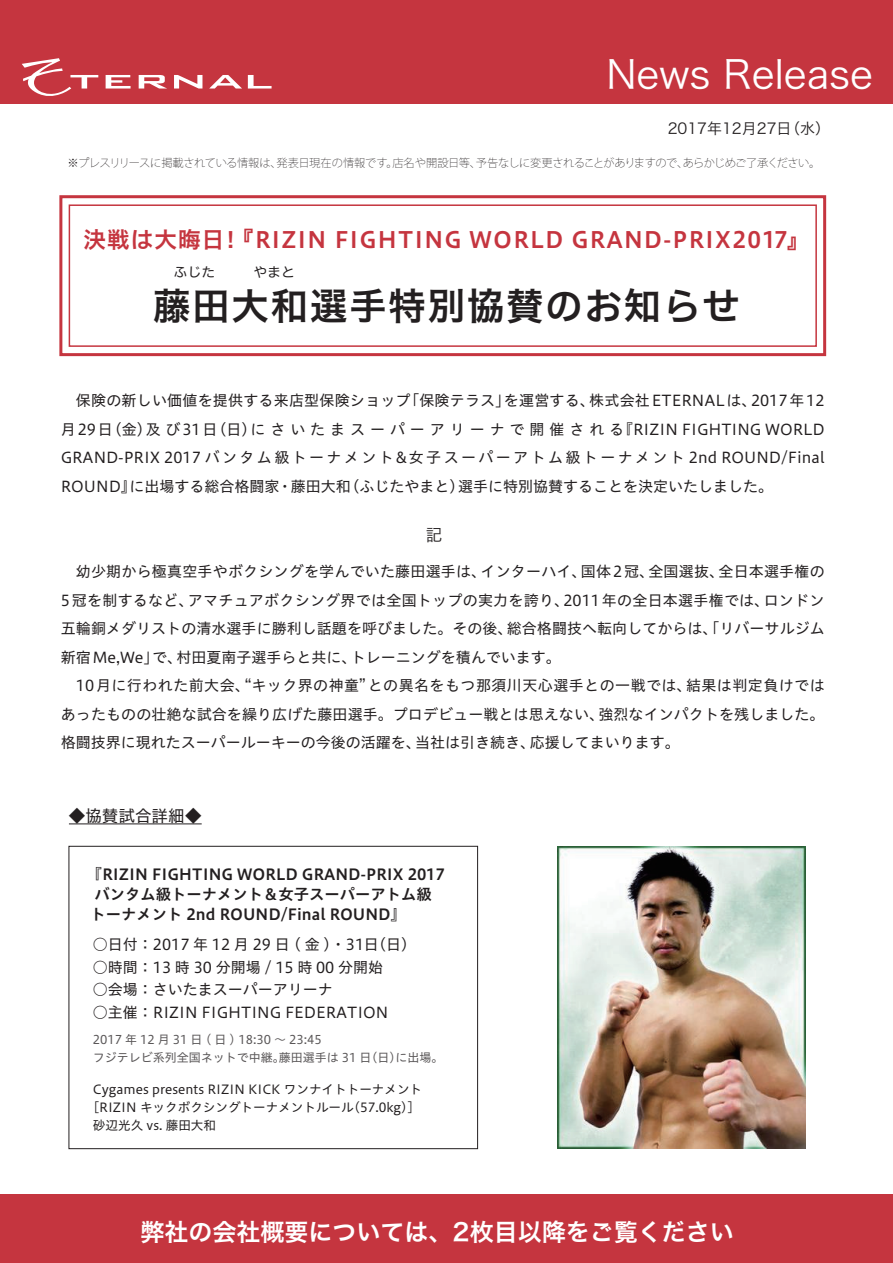
<style>
.page{position:relative;width:893px;height:1263px;background:#fff}
.page>*{position:absolute;margin:0;border:0;box-sizing:border-box;transform-origin:0 0}
.t1{font:39px "Hira Kaku Pro W3";color:#fff}
.t2{font:37.35px "Hiragino UD Sans F Std N W6";letter-spacing:.05em;color:#231f20}
.t3{font:24px "Hira Kaku Pro W6";color:#fff}
.t4{font:22.5px "Hiragino UD Sans F Std N W6";letter-spacing:.05em;color:#c5353f}
.t5{font:16.5px "Hiragino UD Sans Std W4";letter-spacing:.005em;color:#231f20}
.t6{font:16.5px "Hiragino UD Sans F Std N W3";color:#231f20}
.t7{font:15.3px/20px "Hiragino UD Sans Std W6";color:#231f20}
.t8{font:15px/28.5px "Hiragino UD Sans Std W4";letter-spacing:.005em;color:#231f20;text-align:justify}
.t9{font:15px "Hira Kaku Pro W3";color:#231f20}
.t10{font:13.35px "Hiragino UD Sans F Std N W4";letter-spacing:.05em;color:#231f20}
.t11{font:12.6px "Hiragino UD Sans Std W4";color:#231f20}
.t12{font:12px/17.5px "Hiragino UD Sans Std W4";color:#5a5758}
.t13{font:200 11.25px "Koz Go Pr 6 N";letter-spacing:-.04em;color:#231f20}
</style>
<div class="page">
<div style="left:0;top:0;width:893px;height:104px;background:#c5353f"></div>
<div style="left:59px;top:195px;width:767px;height:161px;border:3px solid #c5353f"></div>
<div style="left:69px;top:204px;width:748px;height:143px;border:2px solid #c5353f"></div>
<div style="left:0;top:1195px;width:893px;height:68px;background:#c5353f"></div>
<svg style="left:106px;top:75px;width:25px;height:14px"></svg>
<svg style="left:139px;top:75px;width:28px;height:14px"></svg>
<svg style="left:174px;top:75px;width:28px;height:14px"></svg>
<svg style="left:209px;top:75px;width:33px;height:14px"></svg>
<svg style="left:248px;top:75px;width:24px;height:14px"></svg>
<svg style="left:22px;top:58px;width:76px;height:38px"></svg>
<div style="left:69px;top:846px;width:409px;height:303px;border:1px solid #231f20"></div>
<hr style="left:69px;top:823px;width:133px;height:1px;background:#231f20">
<img style="left:558px;top:846px;width:248px;height:303px">
<h1 class="t1" style="left:606px;top:39px;width:268px">News Release</h1>
<p class="t9" style="left:668px;top:115px;width:164px">2017年12月27日（水）</p>
<p class="t13" style="left:68px;top:157px;width:754px">※プレスリリースに掲載されている情報は、発表日現在の情報です。店名や開設日等、予告なしに変更されることがありますので、あらかじめご了承ください。</p>
<h3 class="t4" style="left:84px;top:223px;width:727px">決戦は大晦日！『RIZIN FIGHTING WORLD GRAND-PRIX 2017』</h3>
<p class="t10" style="left:174px;top:262px;width:43px">ふじた</p>
<p class="t10" style="left:254px;top:262px;width:43px">やまと</p>
<h2 class="t2" style="left:153px;top:278px;width:588px">藤田大和選手特別協賛のお知らせ</h2>
<p class="t8" style="left:61px;top:386px;width:765px">　保険の新しい価値を提供する来店型保険ショップ「保険テラス」を運営する、株式会社ETERNALは、2017年12月29日（金）及び31日（日）にさいたまスーパーアリーナで開催される『RIZIN FIGHTING WORLD GRAND-PRIX 2017 バンタム級トーナメント＆女子スーパーアトム級トーナメント 2nd ROUND/Final ROUND』に出場する総合格闘家・藤田大和（ふじたやまと）選手に特別協賛することを決定いたしました。</p>
<p class="t6" style="left:426px;top:522px;width:18px">記</p>
<p class="t8" style="left:61px;top:557px;width:765px;text-align:left">　幼少期から極真空手やボクシングを学んでいた藤田選手は、インターハイ、国体2冠、全国選抜、全日本選手権の5冠を制するなど、アマチュアボクシング界では全国トップの実力を誇り、2011年の全日本選手権では、ロンドン五輪銅メダリストの清水選手に勝利し話題を呼びました。その後、総合格闘技へ転向してからは、「リバーサルジム新宿Me,We」で、村田夏南子選手らと共に、トレーニングを積んでいます。<br>　10月に行われた前大会、“キック界の神童”との異名をもつ那須川天心選手との一戦では、結果は判定負けではあったものの壮絶な試合を繰り広げた藤田選手。プロデビュー戦とは思えない、強烈なインパクトを残しました。格闘技界に現れたスーパールーキーの今後の活躍を、当社は引き続き、応援してまいります。</p>
<p class="t5" style="left:69px;top:803px;width:134px">◆協賛試合詳細◆</p>
<p class="t7" style="left:87px;top:864px;width:360px">『RIZIN FIGHTING WORLD GRAND-PRIX 2017バンタム級トーナメント＆女子スーパーアトム級<br>トーナメント 2nd ROUND/Final ROUND』</p>
<p class="t8" style="left:93px;top:929px;width:325px">○日付：2017 年 12 月 29 日 ( 金 )・31日（日）</p>
<p class="t8" style="left:93px;top:952px;width:292px">○時間：13 時 30 分開場 / 15 時 00 分開始</p>
<p class="t8" style="left:93px;top:974px;width:241px">○会場：さいたまスーパーアリーナ</p>
<p class="t8" style="left:93px;top:997px;width:297px">○主催：RIZIN FIGHTING FEDERATION</p>
<p class="t12" style="left:93px;top:1030px;width:352px">2017 年 12 月 31 日 ( 日 ) 18:30 ～ 23:45<br>フジテレビ系列全国ネットで中継。藤田選手は 31 日（日）に出場。</p>
<p class="t11" style="left:93px;top:1080px;width:331px">Cygames presents RIZIN KICK ワンナイトトーナメント</p>
<p class="t11" style="left:87px;top:1098px;width:335px">［RIZIN キックボクシングトーナメントルール（57.0kg）］</p>
<p class="t11" style="left:93px;top:1115px;width:125px">砂辺光久 vs. 藤田大和</p>
<h3 class="t3" style="left:141px;top:1210px;width:595px">弊社の会社概要については、2枚目以降をご覧ください</h3>
</div>
